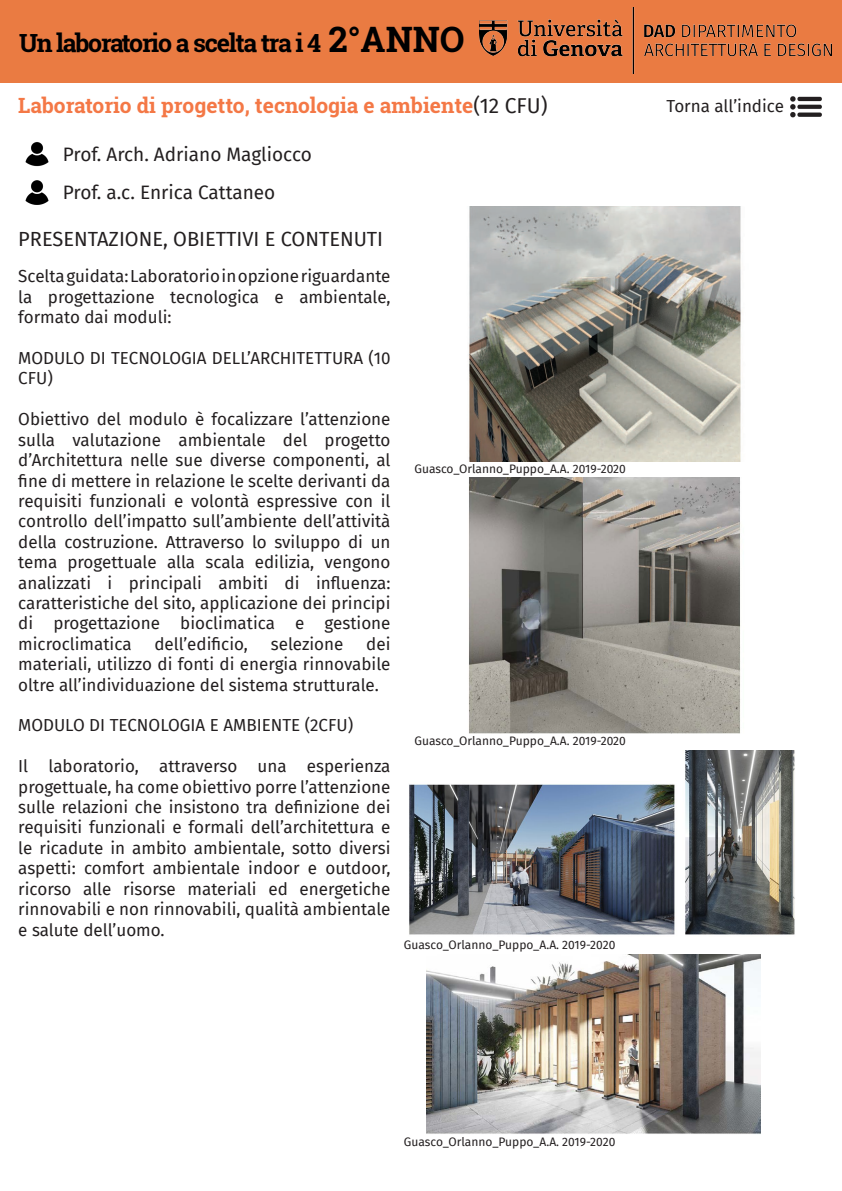
<style>
.page{position:relative;width:842px;height:1191px;background:#fff}
.page>*{position:absolute;margin:0;border:0;box-sizing:border-box;transform-origin:0 0}
.t1{font:700 25px "Roboto Slab";letter-spacing:-.05em;color:#000001}
.t2{font:700 21px "Roboto Slab";color:#f47846}
.t3{font:20px "Fira Sans";color:#231f20}
.t4{font:19px "Fira Sans";color:#231f20}
.t5{font:17px/20.4px "Fira Sans";color:#231f20;text-align:justify}
.t6{font:12px "Fira Sans";color:#231f20}
.s1{font-size:35px}
.s2{font-family:"Fira Sans";font-weight:400;color:#231f20}
</style>
<div class="page">
<div style="left:0;top:0;width:841px;height:82px;background:#ea7b42"></div>
<img style="left:790px;top:96px;width:32px;height:22px">
<img style="left:480px;top:8px;width:351px;height:65px">
<img style="left:25px;top:142px;width:24px;height:25px">
<img style="left:25px;top:180px;width:24px;height:25px">
<img style="left:468px;top:206px;width:273px;height:255px">
<img style="left:468px;top:478px;width:273px;height:255px">
<img style="left:409px;top:750px;width:386px;height:185px">
<img style="left:427px;top:954px;width:333px;height:180px">
<p class="t1" style="left:19px;top:26px;width:447px">Un laboratorio a scelta tra i 4 <span class="s1">2°ANNO</span></p>
<p class="t2" style="left:18px;top:91px;width:531px">Laboratorio di progetto, tecnologia e ambiente<span class="s2">(12 CFU)</span></p>
<p class="t4" style="left:63px;top:139px;width:250px">Prof. Arch. Adriano Magliocco</p>
<p class="t4" style="left:63px;top:178px;width:214px">Prof. a.c. Enrica Cattaneo</p>
<p class="t3" style="left:18px;top:223px;width:366px">PRESENTAZIONE, OBIETTIVI E CONTENUTI</p>
<p class="t5" style="left:18px;top:266px;width:374px">Scelta guidata: Laboratorio in opzione riguardante la progettazione tecnologica e ambientale, formato dai moduli:</p>
<p class="t5" style="left:18px;top:347px;width:374px">MODULO DI TECNOLOGIA DELL’ARCHITETTURA (10<br>CFU)</p>
<p class="t5" style="left:18px;top:409px;width:374px">Obiettivo del modulo è focalizzare l’attenzione sulla valutazione ambientale del progetto d’Architettura nelle sue diverse componenti, al fine di mettere in relazione le scelte derivanti da requisiti funzionali e volontà espressive con il controllo dell’impatto sull’ambiente dell’attività della costruzione. Attraverso lo sviluppo di un tema progettuale alla scala edilizia, vengono analizzati i principali ambiti di influenza: caratteristiche del sito, applicazione dei principi di progettazione bioclimatica e gestione microclimatica</p>
<p class="t5" style="left:18px;top:633px;width:374px;text-indent:348px">dei materiali, utilizzo di fonti di energia rinnovabile oltre all’individuazione del sistema strutturale.</p>
<p class="t5" style="left:18px;top:715px;width:336px">MODULO DI TECNOLOGIA E AMBIENTE (2CFU)</p>
<p class="t5" style="left:18px;top:755px;width:374px">Il laboratorio, attraverso una esperienza progettuale, ha come obiettivo porre l’attenzione sulle relazioni che insistono tra definizione dei requisiti funzionali e formali dell’architettura e le ricadute in ambito ambientale, sotto diversi aspetti: comfort ambientale indoor e outdoor, ricorso alle risorse materiali ed energetiche rinnovabili e non rinnovabili, qualità ambientale e salute dell’uomo.</p>
<p class="t5" style="left:154px;top:633px;width:95px">dell’edificio,</p>
<p class="t5" style="left:271px;top:633px;width:74px">selezione</p>
<p class="t6" style="left:414px;top:459px;width:213px">Guasco_Orlanno_Puppo_A.A. 2019-2020</p>
<p class="t6" style="left:414px;top:731px;width:213px">Guasco_Orlanno_Puppo_A.A. 2019-2020</p>
<p class="t6" style="left:404px;top:935px;width:213px">Guasco_Orlanno_Puppo_A.A. 2019-2020</p>
<p class="t5" style="left:666px;top:95px;width:119px">Torna all’indice</p>
<p class="t6" style="left:404px;top:1132px;width:213px">Guasco_Orlanno_Puppo_A.A. 2019-2020</p>
</div>
